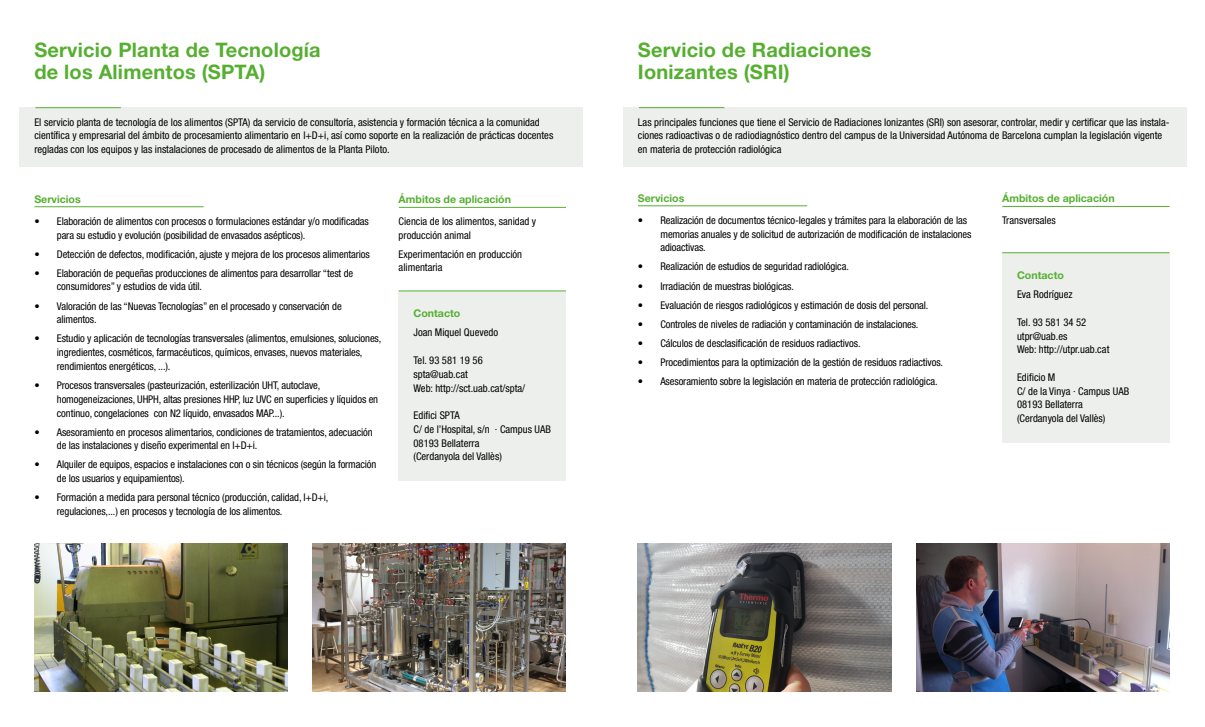
<style>
.page{position:relative;width:1205px;height:727px;background:#fff}
.page>*{position:absolute;margin:0;border:0;box-sizing:border-box;transform-origin:0 0}
.t1{font:700 20px/22.5px "Helvetica Neue LT Std";letter-spacing:.01em;color:#56af31}
.t2{font:condensed 10.62px/13.8px "Helvetica Neue LT Std";letter-spacing:-.01em;color:#000}
.t3{font:700 10.62px "Helvetica Neue LT Std";color:#56af31}
</style>
<div class="page">
<div style="left:19px;top:107px;width:564px;height:60px;background:#edefec"></div>
<hr style="left:35px;top:107px;width:86px;height:1px;background:#56af31">
<hr style="left:34px;top:206px;width:170px;height:1px;background:#56af31">
<div style="left:399px;top:291px;width:167px;height:189px;background:#edefec"></div>
<img style="left:34px;top:543px;width:254px;height:148px">
<img style="left:313px;top:543px;width:253px;height:148px">
<hr style="left:399px;top:290px;width:167px;height:1px;background:#56af31">
<hr style="left:399px;top:207px;width:167px;height:1px;background:#56af31">
<div style="left:623px;top:107px;width:563px;height:60px;background:#edefec"></div>
<hr style="left:639px;top:107px;width:85px;height:1px;background:#56af31">
<hr style="left:638px;top:205px;width:169px;height:1px;background:#56af31">
<div style="left:1002px;top:253px;width:167px;height:189px;background:#edefec"></div>
<img style="left:638px;top:543px;width:253px;height:148px">
<img style="left:916px;top:543px;width:253px;height:148px">
<hr style="left:1002px;top:252px;width:167px;height:1px;background:#56af31">
<hr style="left:1002px;top:206px;width:167px;height:1px;background:#56af31">
<h1 class="t1" style="left:34px;top:38px;width:288px">Servicio Planta de Tecnología de los Alimentos (SPTA)</h1>
<p class="t2" style="left:34px;top:115px;width:520px">El servicio planta de tecnología de los alimentos (SPTA) da servicio de consultoría, asistencia y formación técnica a la comunidad científica y empresarial del ámbito de procesamiento alimentario en I+D+i, así como soporte en la realización de prácticas docentes regladas con los equipos y las instalaciones de procesado de alimentos de la Planta Piloto.</p>
<p class="t3" style="left:34px;top:192px;width:48px">Servicios</p>
<p class="t2" style="left:57px;top:214px;width:313px;text-indent:-23px">• Elaboración de alimentos con procesos o formulaciones estándar y/o modificadas para su estudio y evolución (posibilidad de envasados asépticos).</p>
<p class="t2" style="left:34px;top:247px;width:337px">• Detección de defectos, modificación, ajuste y mejora de los procesos alimentarios</p>
<p class="t2" style="left:57px;top:266px;width:298px;text-indent:-23px">• Elaboración de pequeñas producciones de alimentos para desarrollar “test de consumidores” y estudios de vida útil.</p>
<p class="t2" style="left:57px;top:299px;width:286px;text-indent:-23px">• Valoración de las “Nuevas Tecnologías” en el procesado y conservación de alimentos.</p>
<p class="t2" style="left:57px;top:331px;width:326px;text-indent:-23px">• Estudio y aplicación de tecnologías transversales (alimentos, emulsiones, soluciones, ingredientes, cosméticos, farmacéuticos, químicos, envases, nuevos materiales, rendimientos energéticos, ...).</p>
<p class="t2" style="left:57px;top:378px;width:323px;text-indent:-23px">• Procesos transversales (pasteurización, esterilización UHT, autoclave, homogeneizaciones, UHPH, altas presiones HHP, luz UVC en superficies y líquidos en continuo, congelaciones con N2 líquido, envasados MAP...).</p>
<p class="t2" style="left:57px;top:425px;width:317px;text-indent:-23px">• Asesoramiento en procesos alimentarios, condiciones de tratamientos, adecuación de las instalaciones y diseño experimental en I+D+i.</p>
<p class="t2" style="left:57px;top:457px;width:321px;text-indent:-23px">• Alquiler de equipos, espacios e instalaciones con o sin técnicos (según la formación de los usuarios y equipamientos).</p>
<p class="t2" style="left:57px;top:490px;width:273px;text-indent:-23px">• Formación a medida para personal técnico (producción, calidad, I+D+i, regulaciones,...) en procesos y tecnología de los alimentos.</p>
<p class="t3" style="left:399px;top:192px;width:114px">Ámbitos de aplicación</p>
<p class="t2" style="left:399px;top:214px;width:139px">Ciencia de los alimentos, sanidad y producción animal</p>
<p class="t2" style="left:399px;top:247px;width:125px">Experimentación en producción alimentaria</p>
<p class="t3" style="left:413px;top:306px;width:48px">Contacto</p>
<p class="t2" style="left:413px;top:325px;width:86px">Joan Miquel Quevedo</p>
<p class="t2" style="left:413px;top:353px;width:113px">Tel. 93 581 19 56 spta@uab.cat<br>Web: http://sct.uab.cat/spta/</p>
<p class="t2" style="left:413px;top:408px;width:139px">Edifici SPTA<br>C/ de l’Hospital, s/n · Campus UAB<br>08193 Bellaterra<br>(Cerdanyola del Vallès)</p>
<h1 class="t1" style="left:638px;top:38px;width:235px">Servicio de Radiaciones<br>Ionizantes (SRI)</h1>
<p class="t2" style="left:638px;top:115px;width:533px">Las principales funciones que tiene el Servicio de Radiaciones Ionizantes (SRI) son asesorar, controlar, medir y certificar que las instala&shy;ciones radioactivas o de radiodiagnóstico dentro del campus de la Universidad Autónoma de Barcelona cumplan la legislación vigente en materia de protección radiológica</p>
<p class="t3" style="left:638px;top:191px;width:48px">Servicios</p>
<p class="t2" style="left:660px;top:213px;width:313px;text-indent:-23px">• Realización de documentos técnico-legales y trámites para la elaboración de las memorias anuales y de solicitud de autorización de modificación de instalaciones adioactivas.</p>
<p class="t2" style="left:638px;top:260px;width:212px">• Realización de estudios de seguridad radiológica.</p>
<p class="t2" style="left:638px;top:279px;width:157px">• Irradiación de muestras biológicas.</p>
<p class="t2" style="left:638px;top:298px;width:292px">• Evaluación de riesgos radiológicos y estimación de dosis del personal.</p>
<p class="t2" style="left:638px;top:317px;width:282px">• Controles de niveles de radiación y contaminación de instalaciones.</p>
<p class="t2" style="left:638px;top:336px;width:224px">• Cálculos de desclasificación de residuos radiactivos.</p>
<p class="t2" style="left:638px;top:355px;width:307px">• Procedimientos para la optimización de la gestión de residuos radiactivos.</p>
<p class="t2" style="left:638px;top:374px;width:301px">• Asesoramiento sobre la legislación en materia de protección radiológica.</p>
<p class="t3" style="left:1002px;top:191px;width:114px">Ámbitos de aplicación</p>
<p class="t2" style="left:1002px;top:213px;width:55px">Transversales</p>
<p class="t3" style="left:1017px;top:268px;width:48px">Contacto</p>
<p class="t2" style="left:1017px;top:287px;width:57px">Eva Rodríguez</p>
<p class="t2" style="left:1017px;top:315px;width:94px">Tel. 93 581 34 52 utpr@uab.es<br>Web: http://utpr.uab.cat</p>
<p class="t2" style="left:1017px;top:370px;width:114px">Edificio M<br>C/ de la Vinya · Campus UAB<br>08193 Bellaterra (Cerdanyola del Vallès)</p>
</div>
